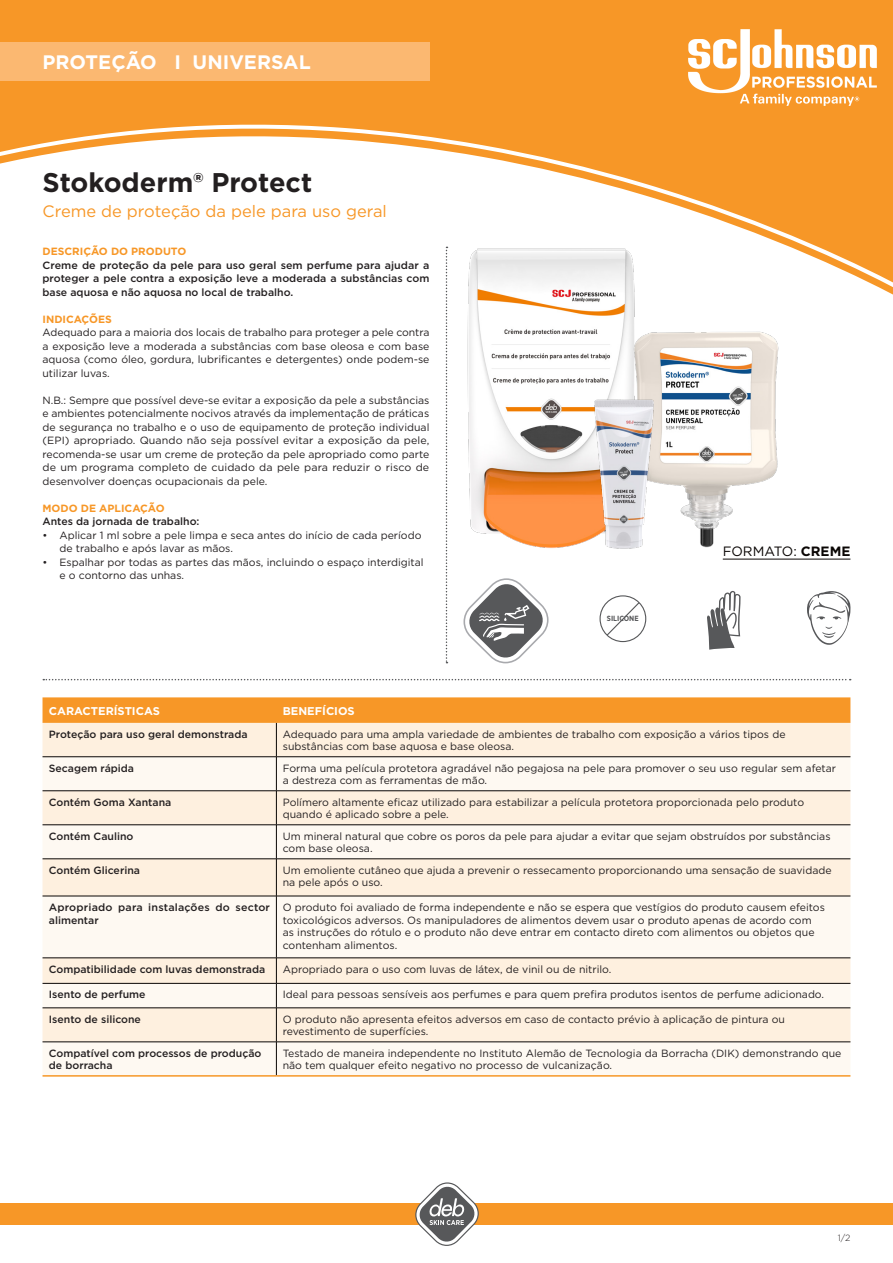
<style>
.page{position:relative;width:893px;height:1263px;background:#fff}
.page>*{position:absolute;margin:0;border:0;box-sizing:border-box;transform-origin:0 0}
.t1{font:700 27px "Gotham";color:#231f20}
.t2{font:700 19.5px "Gotham";color:#fff}
._08_Copy_Prokyon_8_7{font:16.5px "Gotham";color:#f79727}
.t3{font:13.5px "Gotham";letter-spacing:-.01em;color:#0a0604}
.t4{font:700 11.25px "Gotham";color:#fff}
._08_Subline_Prokyon{font:10.5px/13.5px "Gotham";color:#231f20}
._08_Subline_Prokyon-2{font:500 10.5px/13.5px "Gotham";color:#231f20}
.t5{font:700 10.5px "Gotham";color:#f79727}
.t6{font:300 9px "Gotham";color:#231f20}
.t7{font:700 7.5px "Gotham Narrow";color:#57585a}
.s1{font-weight:700}
</style>
<div class="page">
<div style="left:0;top:0;width:893px;height:301px;background:#f79727"></div>
<svg style="left:0;top:119px;width:893px;height:175px"></svg>
<div style="left:0;top:1203px;width:893px;height:22px;background:#f79727"></div>
<svg style="left:415px;top:1182px;width:64px;height:64px"></svg>
<div style="left:0;top:43px;width:429px;height:38px;background:#fbb871"></div>
<img style="left:455px;top:242px;width:191px;height:306px">
<svg style="left:446px;top:247px;width:1px;height:416px"></svg>
<svg style="left:43px;top:679px;width:808px;height:1px"></svg>
<svg style="left:43px;top:697px;width:807px;height:26px;background:#f7992b"></svg>
<div style="left:43px;top:723px;width:807px;height:33px;background:#fef0df"></div>
<svg style="left:43px;top:757px;width:807px;height:318px;fill:#fef9f2"></svg>
<hr style="left:276px;top:756px;width:574px;height:1px;background:#0a0604">
<hr style="left:43px;top:790px;width:233px;height:1px;background:#0a0604">
<hr style="left:276px;top:790px;width:574px;height:1px;background:#0a0604">
<hr style="left:43px;top:824px;width:233px;height:1px;background:#0a0604">
<hr style="left:276px;top:824px;width:574px;height:1px;background:#0a0604">
<hr style="left:43px;top:858px;width:233px;height:1px;background:#0a0604">
<hr style="left:276px;top:858px;width:574px;height:1px;background:#0a0604">
<hr style="left:43px;top:896px;width:233px;height:1px;background:#0a0604">
<hr style="left:276px;top:896px;width:574px;height:1px;background:#0a0604">
<hr style="left:43px;top:1075px;width:233px;height:1px;background:#f79727">
<hr style="left:276px;top:1075px;width:574px;height:1px;background:#f79727">
<hr style="left:43px;top:756px;width:233px;height:1px;background:#0a0604">
<hr style="left:276px;top:723px;width:1px;height:33px;background:#0a0604">
<hr style="left:276px;top:757px;width:1px;height:33px;background:#0a0604">
<hr style="left:276px;top:791px;width:1px;height:34px;background:#0a0604">
<hr style="left:276px;top:825px;width:1px;height:34px;background:#0a0604">
<hr style="left:276px;top:859px;width:1px;height:37px;background:#0a0604">
<hr style="left:276px;top:896px;width:1px;height:62px;background:#0a0604">
<hr style="left:276px;top:1042px;width:1px;height:33px;background:#0a0604">
<hr style="left:43px;top:957px;width:233px;height:1px;background:#0a0604">
<hr style="left:276px;top:957px;width:574px;height:1px;background:#0a0604">
<hr style="left:276px;top:983px;width:574px;height:1px;background:#0a0604">
<hr style="left:43px;top:983px;width:233px;height:1px;background:#0a0604">
<svg style="left:276px;top:958px;width:1px;height:49px"></svg>
<hr style="left:43px;top:1007px;width:233px;height:1px;background:#0a0604">
<hr style="left:43px;top:1041px;width:233px;height:1px;background:#0a0604">
<hr style="left:276px;top:1008px;width:1px;height:34px;background:#0a0604">
<hr style="left:276px;top:1007px;width:574px;height:1px;background:#0a0604">
<hr style="left:276px;top:1041px;width:574px;height:1px;background:#0a0604">
<hr style="left:723px;top:559px;width:127px;height:1px;background:#0a0604">
<svg style="left:707px;top:591px;width:33px;height:59px"></svg>
<svg style="left:807px;top:591px;width:44px;height:54px"></svg>
<svg style="left:605px;top:601px;width:36px;height:36px"></svg>
<div style="left:599px;top:595px;width:47px;height:47px;border:1px solid #57585a;border-radius:50%"></div>
<svg style="left:463px;top:578px;width:86px;height:85px"></svg>
<img style="left:627px;top:326px;width:152px;height:222px">
<img style="left:593px;top:398px;width:63px;height:151px">
<img style="left:688px;top:30px;width:188px;height:75px">
<p class="t2" style="left:43px;top:49px;width:270px">PROTEÇÃO I UNIVERSAL</p>
<p class="t1" style="left:43px;top:164px;width:271px">Stokoderm® Protect</p>
<p class="_08_Copy_Prokyon_8_7" style="left:43px;top:201px;width:346px">Creme de proteção da pele para uso geral</p>
<p class="t5" style="left:43px;top:244px;width:145px">DESCRIÇÃO DO PRODUTO</p>
<p class="_08_Subline_Prokyon-2" style="left:43px;top:258px;width:388px;text-align:justify">Creme de proteção da pele para uso geral sem perfume para ajudar a proteger a pele contra a exposição leve a moderada a substâncias com base aquosa e não aquosa no local de trabalho.</p>
<p class="t5" style="left:43px;top:312px;width:71px">INDICAÇÕES</p>
<p class="_08_Subline_Prokyon" style="left:43px;top:325px;width:388px;text-align:justify">Adequado para a maioria dos locais de trabalho para proteger a pele contra a exposição leve a moderada a substâncias com base oleosa e com base aquosa (como óleo, gordura, lubrificantes e detergentes) onde podem-se utilizar luvas.</p>
<p class="_08_Subline_Prokyon" style="left:43px;top:393px;width:388px;text-align:justify">N.B.: Sempre que possível deve-se evitar a exposição da pele a substâncias e ambientes potencialmente nocivos através da implementação de práticas de segurança no trabalho e o uso de equipamento de proteção individual (EPI) apropriado. Quando não seja possível evitar a exposição da pele, recomenda-se usar um creme de proteção da pele apropriado como parte de um programa completo de cuidado da pele para reduzir o risco de desenvolver doenças ocupacionais da pele.</p>
<p class="t5" style="left:43px;top:501px;width:124px">MODO DE APLICAÇÃO</p>
<p class="_08_Subline_Prokyon-2" style="left:43px;top:514px;width:158px">Antes da jornada de trabalho:</p>
<p class="_08_Subline_Prokyon" style="left:60px;top:528px;width:363px;text-indent:-17px">• Aplicar 1 ml sobre a pele limpa e seca antes do início de cada período de trabalho e após lavar as mãos.</p>
<p class="_08_Subline_Prokyon" style="left:60px;top:555px;width:366px;text-indent:-17px">• Espalhar por todas as partes das mãos, incluindo o espaço interdigital e o contorno das unhas.</p>
<p class="t7" style="left:607px;top:613px;width:33px">SILICONE</p>
<p class="t3" style="left:723px;top:543px;width:129px">FORMATO: <span class="s1">CREME</span></p>
<p class="t4" style="left:49px;top:703px;width:113px">CARACTERÍSTICAS</p>
<p class="t4" style="left:283px;top:703px;width:74px">BENEFÍCIOS</p>
<p class="_08_Subline_Prokyon-2" style="left:49px;top:727px;width:200px">Proteção para uso geral demonstrada</p>
<p class="_08_Subline_Prokyon" style="left:283px;top:727px;width:504px;line-height:12.8px">Adequado para uma ampla variedade de ambientes de trabalho com exposição a vários tipos de substâncias com base aquosa e base oleosa.</p>
<p class="_08_Subline_Prokyon-2" style="left:49px;top:761px;width:87px">Secagem rápida</p>
<p class="_08_Subline_Prokyon" style="left:283px;top:761px;width:555px;line-height:12.8px">Forma uma película protetora agradável não pegajosa na pele para promover o seu uso regular sem afetar a destreza com as ferramentas de mão.</p>
<p class="_08_Subline_Prokyon-2" style="left:49px;top:795px;width:124px">Contém Goma Xantana</p>
<p class="_08_Subline_Prokyon" style="left:283px;top:795px;width:523px;line-height:12.8px">Polímero altamente eficaz utilizado para estabilizar a película protetora proporcionada pelo produto quando é aplicado sobre a pele.</p>
<p class="_08_Subline_Prokyon-2" style="left:49px;top:829px;width:86px">Contém Caulino</p>
<p class="_08_Subline_Prokyon" style="left:283px;top:829px;width:549px;line-height:12.8px">Um mineral natural que cobre os poros da pele para ajudar a evitar que sejam obstruídos por substâncias com base oleosa.</p>
<p class="_08_Subline_Prokyon-2" style="left:49px;top:863px;width:93px">Contém Glicerina</p>
<p class="_08_Subline_Prokyon" style="left:283px;top:863px;width:550px;line-height:12.8px">Um emoliente cutâneo que ajuda a prevenir o ressecamento proporcionando uma sensação de suavidade na pele após o uso.</p>
<p class="_08_Subline_Prokyon-2" style="left:49px;top:900px;width:223px;line-height:12.8px">Apropriado para instalações do sector alimentar</p>
<p class="_08_Subline_Prokyon" style="left:283px;top:900px;width:544px;line-height:12.8px">O produto foi avaliado de forma independente e não se espera que vestígios do produto causem efeitos toxicológicos adversos. Os manipuladores de alimentos devem usar o produto apenas de acordo com as instruções do rótulo e o produto não deve entrar em contacto direto com alimentos ou objetos que contenham alimentos.</p>
<p class="_08_Subline_Prokyon-2" style="left:49px;top:962px;width:218px">Compatibilidade com luvas demonstrada</p>
<p class="_08_Subline_Prokyon" style="left:283px;top:962px;width:330px">Apropriado para o uso com luvas de látex, de vinil ou de nitrilo.</p>
<p class="_08_Subline_Prokyon-2" style="left:49px;top:987px;width:98px">Isento de perfume</p>
<p class="_08_Subline_Prokyon" style="left:283px;top:987px;width:543px">Ideal para pessoas sensíveis aos perfumes e para quem prefira produtos isentos de perfume adicionado.</p>
<p class="_08_Subline_Prokyon-2" style="left:49px;top:1012px;width:94px">Isento de silicone</p>
<p class="_08_Subline_Prokyon" style="left:283px;top:1012px;width:504px;line-height:12.8px">O produto não apresenta efeitos adversos em caso de contacto prévio à aplicação de pintura ou revestimento de superfícies.</p>
<p class="_08_Subline_Prokyon-2" style="left:49px;top:1046px;width:214px;line-height:12.8px">Compatível com processos de produção de borracha</p>
<p class="_08_Subline_Prokyon" style="left:283px;top:1046px;width:560px;line-height:12.8px">Testado de maneira independente no Instituto Alemão de Tecnologia da Borracha (DIK) demonstrando que não tem qualquer efeito negativo no processo de vulcanização.</p>
<p class="t6" style="left:838px;top:1232px;width:14px">1/2</p>
</div>
